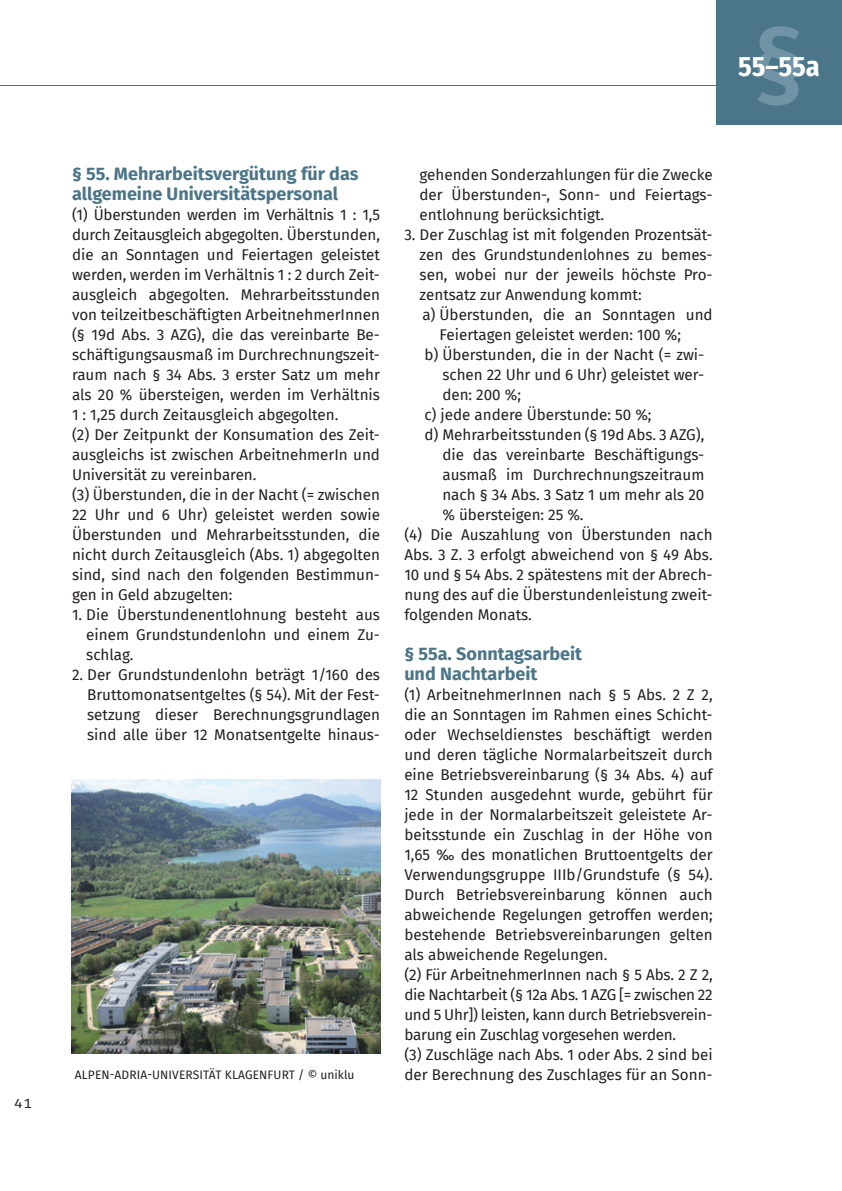
<style>
.page{position:relative;width:842px;height:1191px;background:#fff}
.page>*{position:absolute;margin:0;border:0;box-sizing:border-box;transform-origin:0 0}
.t1{font:500 104.2px "Fira Sans";color:#7093a5}
.t2{font:700 28px "Fira Sans Condensed";color:#fff}
.t3{font:700 18px/20px "Fira Sans";color:#4b7588}
.t4{font:15.2px/20px "Fira Sans";color:#231f20;text-align:justify}
.t5{font:13px "Fira Mono";color:#231f20;scale:1.2 1}
.t6{font:12px "Fira Sans";letter-spacing:.01em;color:#231f20}
</style>
<div class="page">
<hr style="left:0;top:85px;width:842px;height:1px;background:#4b7588">
<div style="left:716px;top:0;width:126px;height:125px;background:#4b7588"></div>
<img style="left:72px;top:780px;width:309px;height:273px">
<p class="t5" style="left:14px;top:1094px;width:17px">41</p>
<p class="t3" style="left:72px;top:162px;width:288px">§ 55. Mehrarbeitsvergütung für das allgemeine Universitätspersonal</p>
<p class="t4" style="left:72px;top:204px;width:310px;text-align:left">(1) Überstunden werden im Verhältnis 1 : 1,5 durch Zeitausgleich abgegolten. Überstunden, die an Sonntagen und Feiertagen geleistet werden, werden im Verhältnis 1 : 2 durch Zeit&shy;ausgleich abgegolten. Mehrarbeitsstunden von teilzeitbeschäftigten ArbeitnehmerInnen (§ 19d Abs. 3 AZG), die das vereinbarte Be&shy;schäftigungsausmaß im Durchrechnungszeit&shy;raum nach § 34 Abs. 3 erster Satz um mehr als 20 % übersteigen, werden im Verhältnis 1 : 1,25 durch Zeitausgleich abgegolten.<br>(2) Der Zeitpunkt der Konsumation des Zeit&shy;ausgleichs ist zwischen ArbeitnehmerIn und Universität zu vereinbaren.<br>(3) Überstunden, die in der Nacht (= zwischen 22 Uhr und 6 Uhr) geleistet werden sowie Überstunden und Mehrarbeitsstunden, die nicht durch Zeitausgleich (Abs. 1) abgegolten sind, sind nach den folgenden Bestimmun&shy;gen in Geld abzugelten:</p>
<p class="t4" style="left:86px;top:604px;width:295px;text-indent:-14px">1. Die Überstundenentlohnung besteht aus einem Grundstundenlohn und einem Zu&shy;schlag.</p>
<p class="t4" style="left:87px;top:664px;width:294px;text-indent:-15px">2. Der Grundstundenlohn beträgt 1/160 des Bruttomonatsentgeltes (§ 54). Mit der Fest&shy;setzung dieser Berechnungsgrundlagen sind alle über 12 Monatsentgelte hinaus-</p>
<p class="t4" style="left:420px;top:164px;width:295px">gehenden Sonderzahlungen für die Zwecke der Überstunden-, Sonn- und Feiertags&shy;entlohnung berücksichtigt.</p>
<p class="t4" style="left:404px;top:224px;width:310px">3. Der Zuschlag ist mit folgenden Prozentsät-</p>
<p class="t4" style="left:420px;top:244px;width:295px">zen des Grundstundenlohnes zu bemes-</p>
<p class="t4" style="left:420px;top:264px;width:295px">sen, wobei nur der jeweils höchste Pro-</p>
<p class="t4" style="left:420px;top:284px;width:224px">zentsatz zur Anwendung kommt:</p>
<p class="t4" style="left:422px;top:304px;width:292px">a) Überstunden, die an Sonntagen und</p>
<p class="t4" style="left:440px;top:324px;width:243px">Feiertagen geleistet werden: 100 %;</p>
<p class="t4" style="left:424px;top:344px;width:282px">b) Überstunden, die in der Nacht (= zwi-</p>
<p class="t4" style="left:442px;top:364px;width:264px">schen 22 Uhr und 6 Uhr) geleistet wer-</p>
<p class="t4" style="left:442px;top:384px;width:80px">den: 200 %;</p>
<p class="t4" style="left:424px;top:404px;width:229px">c) jede andere Überstunde: 50 %;</p>
<p class="t4" style="left:424px;top:424px;width:282px">d) Mehrarbeitsstunden (§ 19d Abs. 3 AZG),</p>
<p class="t4" style="left:442px;top:444px;width:263px">die das vereinbarte Beschäftigungs-</p>
<p class="t4" style="left:442px;top:464px;width:263px">ausmaß im Durchrechnungszeitraum</p>
<p class="t4" style="left:442px;top:484px;width:263px">nach § 34 Abs. 3 Satz 1 um mehr als 20</p>
<p class="t4" style="left:442px;top:504px;width:143px">% übersteigen: 25 %.</p>
<p class="t4" style="left:404px;top:524px;width:310px">(4) Die Auszahlung von Überstunden nach</p>
<p class="t4" style="left:404px;top:544px;width:310px">Abs. 3 Z. 3 erfolgt abweichend von § 49 Abs.</p>
<p class="t4" style="left:404px;top:564px;width:310px">10 und § 54 Abs. 2 spätestens mit der Abrech-</p>
<p class="t4" style="left:404px;top:584px;width:310px">nung des auf die Überstundenleistung zweit-</p>
<p class="t4" style="left:404px;top:604px;width:129px">folgenden Monats.</p>
<p class="t3" style="left:404px;top:642px;width:179px">§ 55a. Sonntagsarbeit und Nachtarbeit</p>
<p class="t4" style="left:404px;top:684px;width:310px;text-align:left">(1) ArbeitnehmerInnen nach § 5 Abs. 2 Z 2, die an Sonntagen im Rahmen eines Schicht&shy;oder Wechseldienstes beschäftigt werden und deren tägliche Normalarbeitszeit durch eine Betriebsvereinbarung (§ 34 Abs. 4) auf 12 Stunden ausgedehnt wurde, gebührt für jede in der Normalarbeitszeit geleistete Ar&shy;beitsstunde ein Zuschlag in der Höhe von 1,65 ‰ des monatlichen Bruttoentgelts der Verwendungsgruppe IIIb/Grundstufe (§ 54).<br>Durch Betriebsvereinbarung können auch abweichende Regelungen getroffen werden; bestehende Betriebsvereinbarungen gelten als abweichende Regelungen.<br>(2) Für ArbeitnehmerInnen nach § 5 Abs. 2 Z 2, die Nachtarbeit (§ 12a Abs. 1 AZG [= zwischen 22 und 5 Uhr]) leisten, kann durch Betriebsverein&shy;barung ein Zuschlag vorgesehen werden.<br>(3) Zuschläge nach Abs. 1 oder Abs. 2 sind bei</p>
<p class="t6" style="left:75px;top:1066px;width:281px">ALPEN-ADRIA-UNIVERSITÄT KLAGENFURT / © uniklu</p>
<p class="t4" style="left:404px;top:1064px;width:310px">der Berechnung des Zuschlages für an Sonn-</p>
<h1 class="t1" style="left:751px;top:-23px;width:58px">§</h1>
<h2 class="t2" style="left:738px;top:43px;width:83px">55–55a</h2>
</div>
